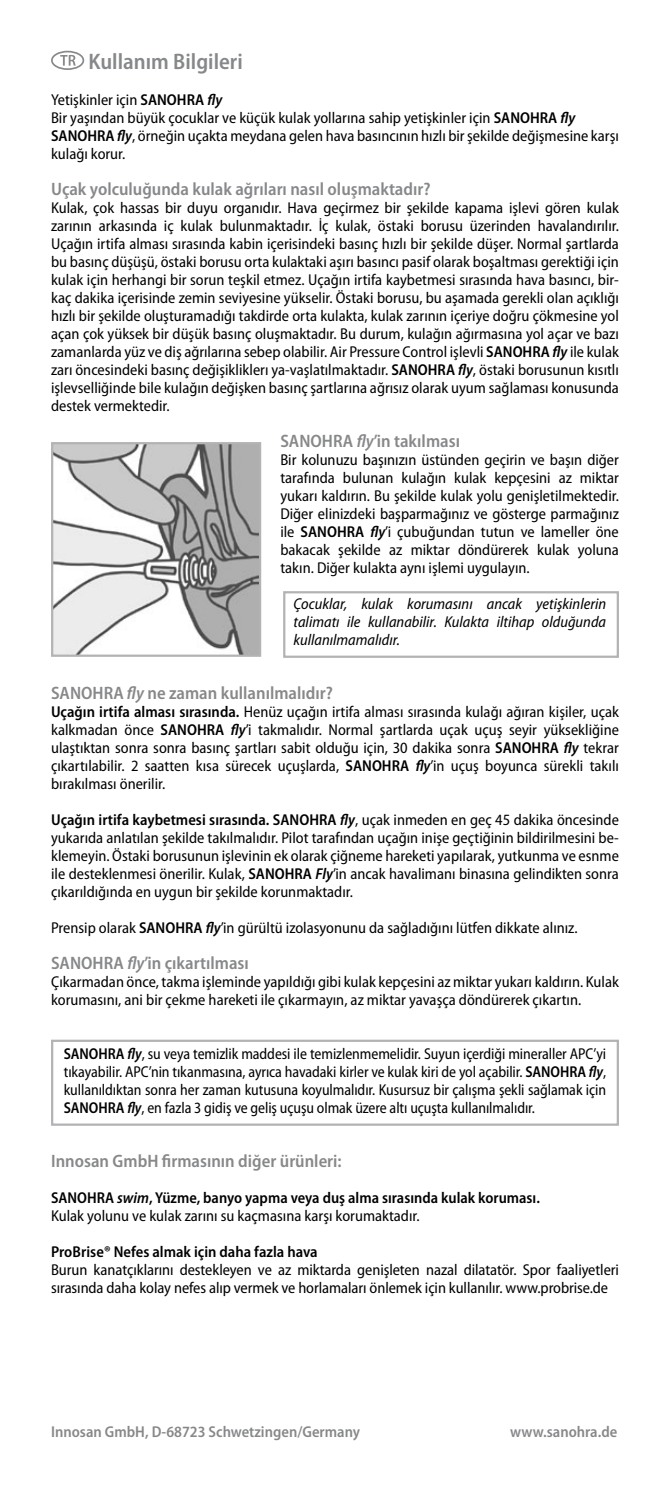
<style>
.page{position:relative;width:670px;height:1499px;background:#fff}
.page>*{position:absolute;margin:0;border:0;box-sizing:border-box;transform-origin:0 0}
.t1{font:600 semi-condensed 22.5px "Myriad Pro";color:#87888a}
.t2{font:600 semi-condensed 18px "Myriad Pro";color:#87888a}
.t3{font:semi-condensed 15.75px/18px "Myriad Pro";color:#000;text-align:justify}
.t4{font:semi-condensed 15.75px/18px "Myriad Pro";color:#000;text-align:justify;scale:.96 1}
.t5{font:600 semi-condensed 15.75px/18px "Myriad Pro";color:#000}
.t6{font:italic semi-condensed 15.75px/18px "Myriad Pro";color:#000;text-align:justify}
.t7{font:600 semi-condensed 15.75px "Myriad Pro";color:#87888a}
.s1{font-weight:600}
.s2{font-weight:600;font-style:italic}
.s3{font-style:italic}
.s4{font-weight:400}
</style>
<div class="page">
<div style="left:51px;top:51px;width:33px;height:19px;border:2px solid #87888a;border-radius:50%"></div>
<svg style="left:60px;top:55px;width:16px;height:11px"></svg>
<div style="left:283px;top:591px;width:336px;height:67px;border:2px solid #b1b3b4"></div>
<div style="left:51px;top:1040px;width:568px;height:86px;border:2px solid #b1b3b4"></div>
<img style="left:54px;top:445px;width:204px;height:209px">
<div style="left:51px;top:442px;width:210px;height:215px;border:2px solid #b1b3b4"></div>
<h1 class="t1" style="left:89px;top:49px;width:156px">Kullanım Bilgileri</h1>
<p class="t3" style="left:51px;top:91px;width:569px;text-align:left">Yetişkinler için <span class="s1">SANOHRA</span> <span class="s2">fly<br></span>Bir yaşından büyük çocuklar ve küçük kulak yollarına sahip yetişkinler için <span class="s1">SANOHRA</span> <span class="s2">fly </span><span class="s1">SANOHRA</span> <span class="s2">fly</span>, örneğin uçakta meydana gelen hava basıncının hızlı bir şekilde değişmesine karşı kulağı korur.</p>
<p class="t2" style="left:51px;top:179px;width:381px">Uçak yolculuğunda kulak ağrıları nasıl oluşmaktadır?</p>
<p class="t3" style="left:51px;top:199px;width:569px">Kulak, çok hassas bir duyu organıdır. Hava geçirmez bir şekilde kapama işlevi gören kulak zarının arkasında iç kulak bulunmaktadır. İç kulak, östaki borusu üzerinden havalandırılır.<br>Uçağın irtifa alması sırasında kabin içerisindeki basınç hızlı bir şekilde düşer. Normal şartlarda bu basınç düşüşü, östaki borusu orta kulaktaki aşırı basıncı pasif olarak boşaltması gerektiği için kulak için herhangi bir sorun teşkil etmez. Uçağın irtifa kaybetmesi sırasında hava basıncı, bir&shy;kaç dakika içerisinde zemin seviyesine yükselir. Östaki borusu, bu aşamada gerekli olan açıklığı hızlı bir şekilde oluşturamadığı takdirde orta kulakta, kulak zarının içeriye doğru çökmesine yol açan çok yüksek bir düşük basınç oluşmaktadır. Bu durum, kulağın ağırmasına yol açar ve bazı zamanlarda yüz ve diş ağrılarına sebep olabilir. Air Pressure Control işlevli <span class="s1">SANOHRA</span> <span class="s2">fly</span> ile kulak zarı öncesindeki basınç değişikliklerı ya-vaşlatılmaktadır. <span class="s1">SANOHRA</span> <span class="s2">fly</span>, östaki borusunun kısıtlı işlevselliğinde bile kulağın değişken basınç şartlarına ağrısız olarak uyum sağlaması konusunda destek vermektedir.</p>
<p class="t2" style="left:280px;top:431px;width:181px">SANOHRA <span class="s3">fly</span>’in takılması</p>
<p class="t3" style="left:280px;top:451px;width:340px">Bir kolunuzu başınızın üstünden geçirin ve başın diğer tarafında bulunan kulağın kulak kepçesini az miktar yukarı kaldırın. Bu şekilde kulak yolu genişletilmektedir.<br>Diğer elinizdeki başparmağınız ve gösterge parmağınız ile <span class="s1">SANOHRA</span> <span class="s2">fly</span>’i çubuğundan tutun ve lameller öne bakacak şekilde az miktar döndürerek kulak yoluna takın. Diğer kulakta aynı işlemi uygulayın.</p>
<p class="t6" style="left:293px;top:595px;width:314px">Çocuklar, kulak korumasını ancak yetişkinlerin talimatı ile kullanabilir. Kulakta iltihap olduğunda kullanılmamalıdır.</p>
<p class="t2" style="left:51px;top:683px;width:283px">SANOHRA <span class="s3">fly</span> ne zaman kullanılmalıdır?</p>
<p class="t3" style="left:51px;top:703px;width:569px"><span class="s1">Uçağın irtifa alması sırasında.</span> Henüz uçağın irtifa alması sırasında kulağı ağıran kişiler, uçak kalkmadan önce <span class="s1">SANOHRA</span> <span class="s2">fly</span>’i takmalıdır. Normal şartlarda uçak uçuş seyir yüksekliğine ulaştıktan sonra sonra basınç şartları sabit olduğu için, 30 dakika sonra <span class="s1">SANOHRA</span> <span class="s2">fly</span> tekrar çıkartılabilir. 2 saatten kısa sürecek uçuşlarda, <span class="s1">SANOHRA</span> <span class="s2">fly</span>’in uçuş boyunca sürekli takılı bırakılması önerilir.</p>
<p class="t3" style="left:51px;top:811px;width:569px"><span class="s1">Uçağın irtifa kaybetmesi sırasında. SANOHRA</span> <span class="s2">fly</span>, uçak inmeden en geç 45 dakika öncesinde yukarıda anlatılan şekilde takılmalıdır. Pilot tarafından uçağın inişe geçtiğinin bildirilmesini be&shy;klemeyin. Östaki borusunun işlevinin ek olarak çiğneme hareketi yapılarak, yutkunma ve esnme ile desteklenmesi önerilir. Kulak, <span class="s1">SANOHRA</span> <span class="s2">Fly</span>’in ancak havalimanı binasına gelindikten sonra çıkarıldığında en uygun bir şekilde korunmaktadır.</p>
<p class="t3" style="left:51px;top:919px;width:528px">Prensip olarak <span class="s1">SANOHRA</span> <span class="s2">fly</span>’in gürültü izolasyonunu da sağladığını lütfen dikkate alınız.</p>
<p class="t2" style="left:51px;top:953px;width:199px">SANOHRA <span class="s3">fly</span>’in çıkartılması</p>
<p class="t3" style="left:51px;top:973px;width:569px">Çıkarmadan önce, takma işleminde yapıldığı gibi kulak kepçesini az miktar yukarı kaldırın. Kulak korumasını, ani bir çekme hareketi ile çıkarmayın, az miktar yavaşça döndürerek çıkartın.</p>
<p class="t4" style="left:64px;top:1045px;width:566px"><span class="s1">SANOHRA</span> <span class="s2">fly</span>, su veya temizlik maddesi ile temizlenmemelidir. Suyun içerdiği mineraller APC’yi tıkayabilir. APC’nin tıkanmasına, ayrıca havadaki kirler ve kulak kiri de yol açabilir. <span class="s1">SANOHRA</span> <span class="s2">fly</span>, kullanıldıktan sonra her zaman kutusuna koyulmalıdır. Kusursuz bir çalışma şekli sağlamak için <span class="s1">SANOHRA</span> <span class="s2">fly</span>, en fazla 3 gidiş ve geliş uçuşu olmak üzere altı uçuşta kullanılmalıdır.</p>
<p class="t2" style="left:51px;top:1151px;width:292px">Innosan GmbH firmasının diğer ürünleri:</p>
<p class="t5" style="left:51px;top:1189px;width:490px">SANOHRA <span class="s3">swim</span>, Yüzme, banyo yapma veya duş alma sırasında kulak koruması.<br><span class="s4">Kulak yolunu ve kulak zarını su kaçmasına karşı korumaktadır.</span></p>
<p class="t5" style="left:51px;top:1243px;width:268px">ProBrise® Nefes almak için daha fazla hava</p>
<p class="t3" style="left:51px;top:1261px;width:569px">Burun kanatçıklarını destekleyen ve az miktarda genişleten nazal dilatatör. Spor faaliyetleri sırasında daha kolay nefes alıp vermek ve horlamaları önlemek için kullanılır. www.probrise.de</p>
<p class="t7" style="left:51px;top:1423px;width:310px">Innosan GmbH, D-68723 Schwetzingen/Germany</p>
<p class="t7" style="left:510px;top:1423px;width:109px">www.sanohra.de</p>
</div>
